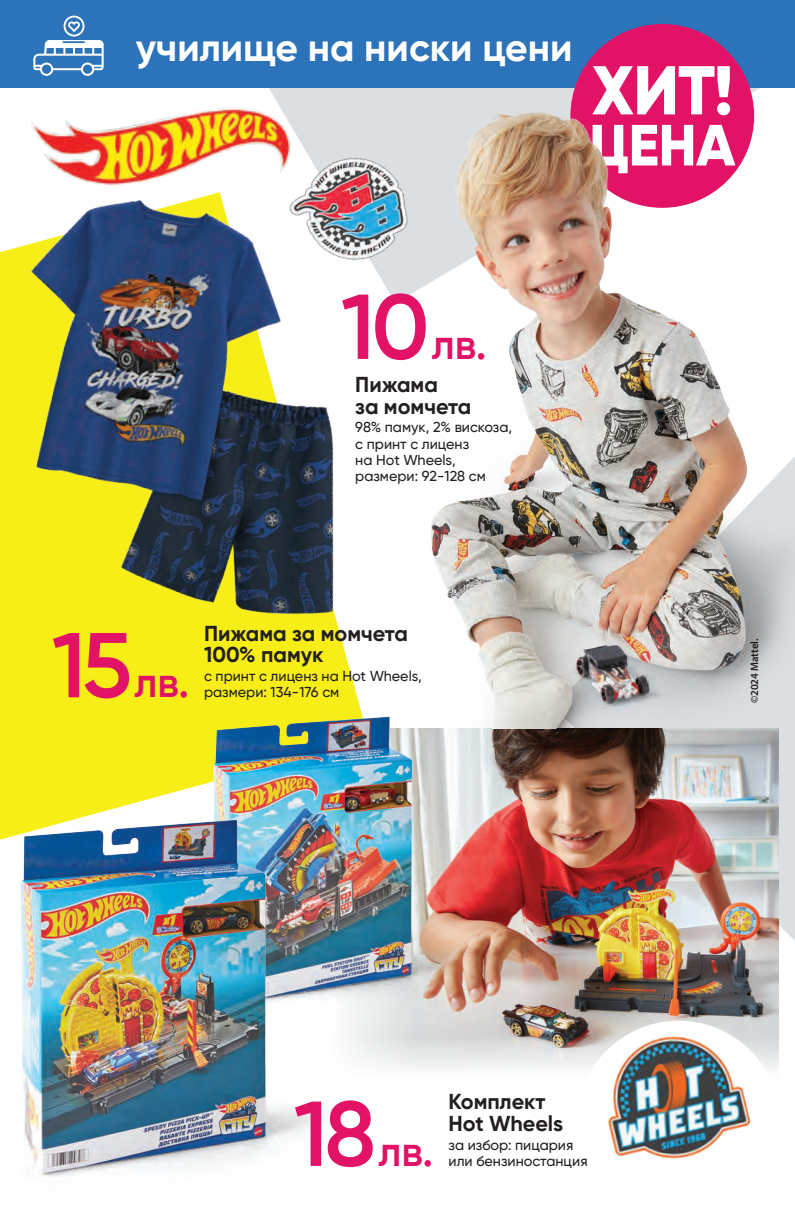
<style>
.page{position:relative;width:795px;height:1214px;background:#fff}
.page>*{position:absolute;margin:0;border:0;box-sizing:border-box;transform-origin:0 0}
.t1{font:800 68.81px "Gilroy";color:#fff}
.t2{font:800 57.94px "Gilroy";color:#fff}
.t3{font:600 42.31px "Gilroy";color:#e21367}
.t4{font:700 38.88px "Gilroy";color:#fff}
.t5{font:700 21.62px/21.6px "Gilroy";color:#231f20}
.t6{font:500 14.38px/16.2px "Gilroy";color:#231f20}
.t7{font:600 10.81px "Myriad Pro";letter-spacing:-.015em;color:#231f20}
.s1{font-size:91.81px}
</style>
<div class="page">
<div style="left:779px;top:728px;width:16px;height:212px;background:#dbdfe2"></div>
<svg style="left:217px;top:87px;width:562px;height:27px;fill:#dbdfe2"></svg>
<img style="left:374px;top:728px;width:405px;height:340px">
<div style="left:0;top:0;width:795px;height:87px;background:#2d73ba"></div>
<svg style="left:33px;top:16px;width:71px;height:60px"></svg>
<img style="left:185px;top:108px;width:106px;height:6px">
<div style="left:0;top:696px;width:325px;height:105px;background:#f7ee17"></div>
<svg style="left:579px;top:1020px;width:200px;height:49px"></svg>
<img style="left:591px;top:1017px;width:178px;height:142px">
<img style="left:0;top:114px;width:325px;height:582px">
<img style="left:0;top:723px;width:7px;height:78px">
<img style="left:176px;top:698px;width:326px;height:355px">
<img style="left:0;top:801px;width:374px;height:377px">
<div style="left:570px;top:24px;width:184px;height:184px;background:#e21367;border-radius:50%"></div>
<img style="left:325px;top:93px;width:470px;height:635px">
<img style="left:560px;top:639px;width:131px;height:79px">
<h3 class="t4" style="left:136px;top:24px;width:438px">училище на ниски цени</h3>
<h1 class="t1" style="left:592px;top:47px;width:143px">XИT!</h1>
<h2 class="t2" style="left:589px;top:109px;width:148px">ЦЕНА</h2>
<h3 class="t3" style="left:341px;top:318px;width:147px"><span class="s1">10</span>лв.</h3>
<h3 class="t5" style="left:355px;top:373px;width:117px">Пижама<br>за момчета</h3>
<p class="t6" style="left:355px;top:419px;width:158px">98% памук, 2% вискоза, с принт с лиценз<br>на Hot Wheels, размери: 92-128 см</p>
<h3 class="t3" style="left:52px;top:656px;width:139px"><span class="s1">15</span>лв.</h3>
<h3 class="t5" style="left:204px;top:622px;width:206px">Пижама за момчета<br>100% памук</h3>
<p class="t6" style="left:204px;top:667px;width:219px">с принт с лиценз на Hot Wheels, размери: 134-176 см</p>
<p class="t7" style="left:748px;top:702px;width:66px;rotate:-90deg">©2024 Mattel.</p>
<h3 class="t3" style="left:294px;top:1124px;width:141px"><span class="s1">18</span>лв.</h3>
<h3 class="t5" style="left:449px;top:1090px;width:116px">Комплект<br>Hot Wheels</h3>
<p class="t6" style="left:449px;top:1136px;width:141px">за избор: пицария или бензиностанция</p>
</div>
